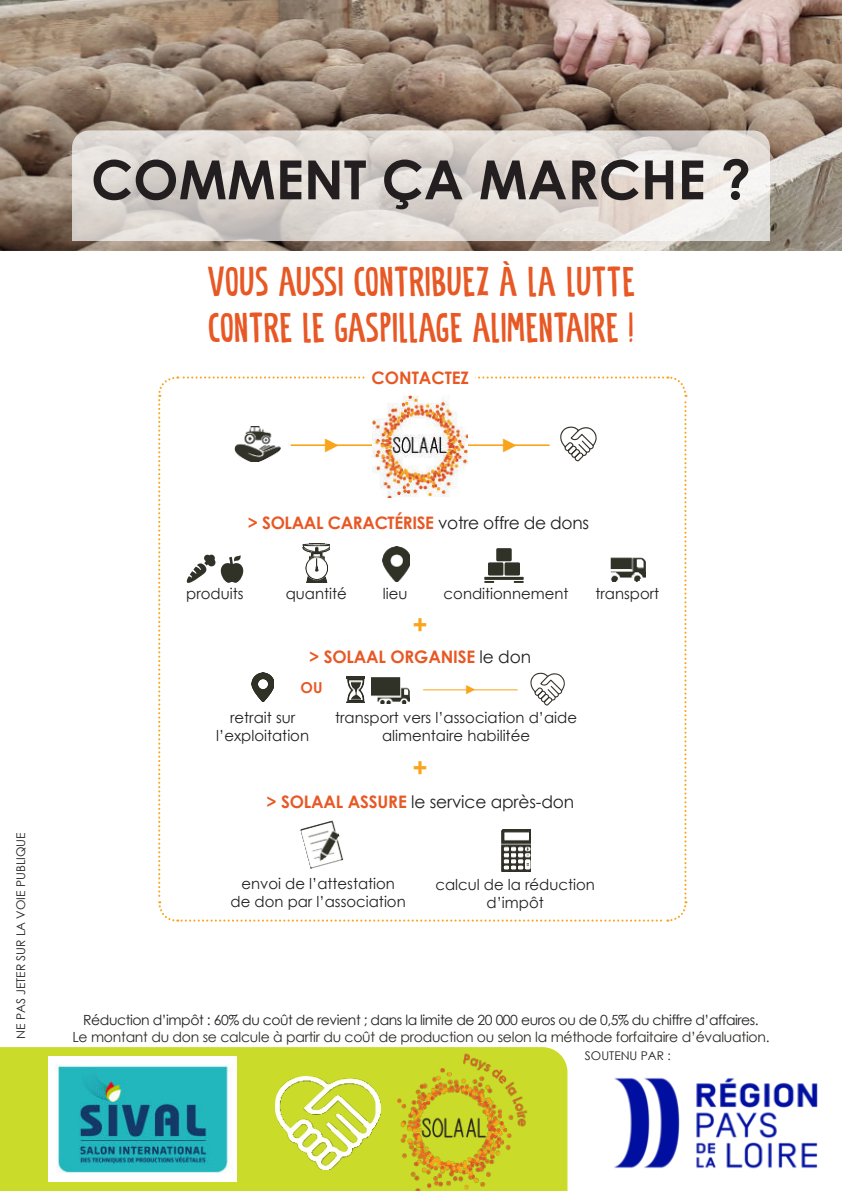
<style>
.page{position:relative;width:842px;height:1191px;background:#fff}
.page>*{position:absolute;margin:0;border:0;box-sizing:border-box;transform-origin:0 0}
.t1{font:700 54px "Century Gothic";color:#231f20}
.t2{font:42px/46px "Power Breakfast";color:#e75824}
.t3{font:700 25.8px "Century Gothic";color:#f9a51b}
.t4{font:700 19.4px "Century Gothic";color:#f9a51b}
.t5{font:700 17.2px "Century Gothic";letter-spacing:-.01em;color:#e75824}
.t6{font:17.2px "Century Gothic";letter-spacing:-.01em;color:#231f20}
.t7{font:15px/18px "Century Gothic";color:#231f20;text-align:center}
.t8{font:700 15px "Century Gothic";color:#e75824}
.t9{font:14px "Century Gothic";letter-spacing:-.03em;color:#231f20}
.t10{font:14px "Century Gothic";letter-spacing:-.02em;color:#2d2a25}
.t11{font:700 13px "Century Gothic";color:#f9a51b}
.t12{font:12px "Century Gothic";color:#231f20}
.s1{font-weight:400;color:#231f20}
.s2{font-weight:700;color:#e75824}
</style>
<div class="page">
<img style="left:0;top:0;width:842px;height:251px">
<div style="left:0;top:1047px;width:567px;height:144px;background:#cadb2a"></div>
<svg style="left:158px;top:376px;width:530px;height:546px"></svg>
<img style="left:347px;top:676px;width:18px;height:26px">
<img style="left:372px;top:677px;width:38px;height:26px">
<hr style="left:423px;top:689px;width:95px;height:1px;background:#f9a51b">
<div style="left:368px;top:367px;width:104px;height:25px;background:#fff"></div>
<svg style="left:7px;top:1100px;width:1px;height:14px"></svg>
<svg style="left:72px;top:130px;width:698px;height:111px"></svg>
<img style="left:276px;top:1076px;width:105px;height:94px">
<img style="left:397px;top:1047px;width:139px;height:144px">
<img style="left:614px;top:1077px;width:203px;height:92px">
<img style="left:48px;top:1057px;width:188px;height:124px">
<p class="t12" style="left:16px;top:1039px;width:208px;rotate:-90deg">NE PAS JETER SUR LA VOIE PUBLIQUE</p>
<h1 class="t1" style="left:91px;top:155px;width:661px">COMMENT ÇA MARCHE ?</h1>
<h2 class="t2" style="left:207px;top:258px;width:430px">VOUS AUSSI CONTRIBUEZ À LA LUTTE<br>CONTRE LE GASPILLAGE ALIMENTAIRE !</h2>
<p class="t5" style="left:372px;top:369px;width:99px">CONTACTEZ</p>
<p class="t4" style="left:323px;top:430px;width:20px">►</p>
<p class="t4" style="left:500px;top:430px;width:20px">►</p>
<p class="t5" style="left:248px;top:515px;width:343px">&gt; SOLAAL CARACTÉRISE <span class="s1">votre offre de dons</span></p>
<p class="t7" style="left:186px;top:586px;width:59px">produits</p>
<p class="t7" style="left:286px;top:586px;width:63px">quantité</p>
<p class="t7" style="left:383px;top:586px;width:26px">lieu</p>
<p class="t7" style="left:444px;top:586px;width:126px">conditionnement</p>
<p class="t7" style="left:595px;top:586px;width:65px">transport</p>
<h3 class="t3" style="left:412px;top:612px;width:17px">+</h3>
<p class="t5" style="left:309px;top:649px;width:223px">&gt; SOLAAL ORGANISE <span class="s1">le don</span></p>
<p class="t8" style="left:301px;top:680px;width:24px">OU</p>
<p class="t11" style="left:464px;top:679px;width:14px">►</p>
<p class="t7" style="left:216px;top:709px;width:94px">retrait sur l’exploitation</p>
<p class="t7" style="left:335px;top:710px;width:243px">transport vers l’association d’aide alimentaire habilitée</p>
<h3 class="t3" style="left:412px;top:756px;width:17px">+</h3>
<p class="t6" style="left:266px;top:794px;width:309px"><span class="s2">&gt; SOLAAL ASSURE</span> le service après-don</p>
<p class="t7" style="left:231px;top:876px;width:177px">envoi de l’attestation de don par l’association</p>
<p class="t7" style="left:435px;top:876px;width:161px">calcul de la réduction d’impôt</p>
<p class="t9" style="left:83px;top:1014px;width:677px">Réduction d’impôt : 60% du coût de revient ; dans la limite de 20 000 euros ou de 0,5% du chiffre d’affaires.</p>
<p class="t10" style="left:72px;top:1031px;width:699px">Le montant du don se calcule à partir du coût de production ou selon la méthode forfaitaire d’évaluation.</p>
<p class="t12" style="left:585px;top:1050px;width:87px">SOUTENU PAR :</p>
</div>
